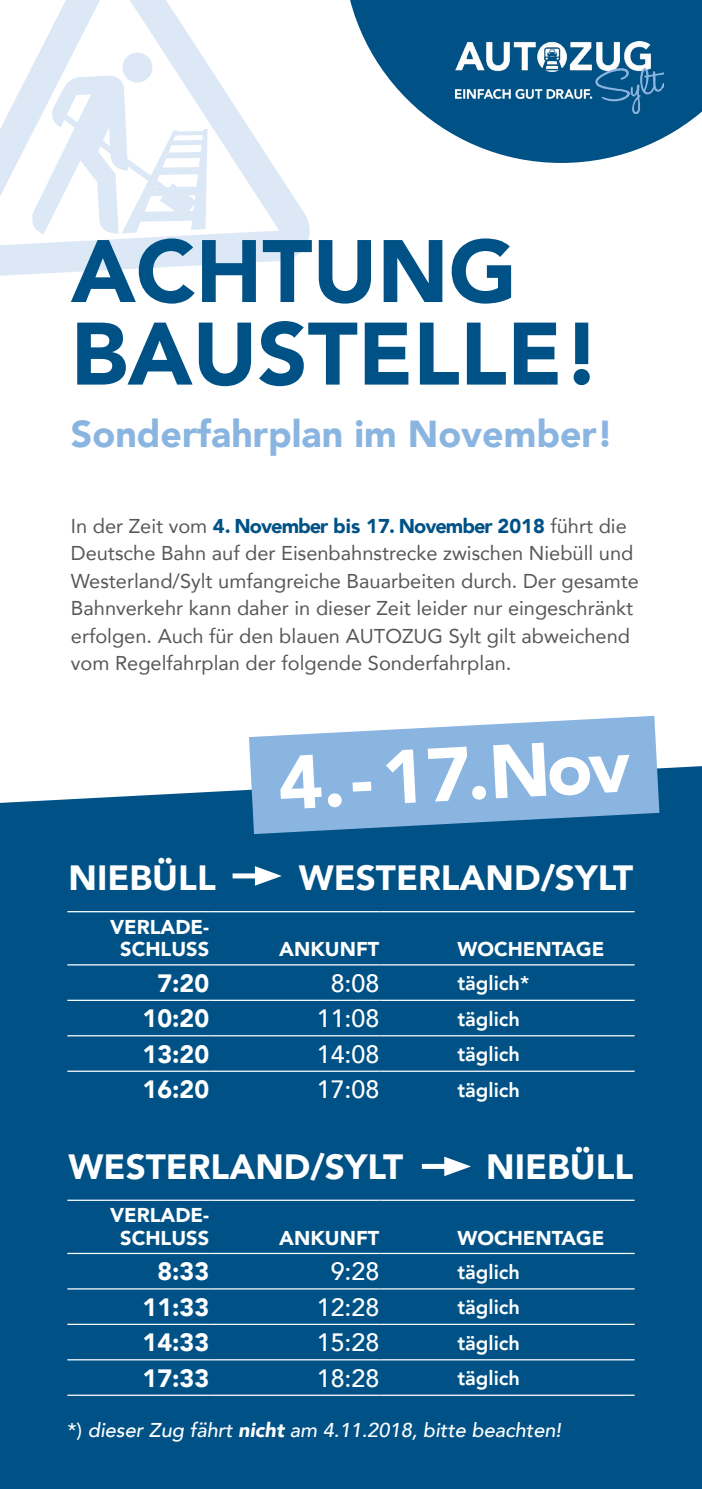
<style>
.page{position:relative;width:702px;height:1489px;background:#fff}
.page>*{position:absolute;margin:0;border:0;box-sizing:border-box;transform-origin:0 0}
.t1{font:900 87.5px/82.5px "Avenir";color:#005286}
.t2{font:900 75px "Avenir";color:#fff}
.t3{font:900 37.5px "Avenir";color:#8ab5e1}
.t4{font:900 35px "Avenir";color:#fff}
.t5{font:900 25px "Avenir";color:#fff}
.t6{font:500 25px "Avenir";color:#fff}
.t7{font:20px/27.5px "Avenir";color:#575756}
.t8{font:900 20px/22.5px "Avenir";color:#fff;text-align:center}
.t9{font:800 20px "Avenir";color:#fff}
.t10{font:italic 500 20px "Avenir";color:#fff}
.s1{font-weight:900;color:#005286}
.s2{font-style:normal}
.s3{font-weight:900}
</style>
<div class="page">
<div style="left:0;top:766px;width:702px;height:722px;background:#005286"></div>
<svg style="left:0;top:0;width:310px;height:276px"></svg>
<svg style="left:350px;top:0;width:352px;height:163px;fill:#005286"></svg>
<hr style="left:67px;top:911px;width:142px;height:1px;background:#fff">
<hr style="left:209px;top:911px;width:170px;height:1px;background:#fff">
<hr style="left:379px;top:911px;width:255px;height:1px;background:#fff">
<hr style="left:67px;top:964px;width:142px;height:1px;background:#fff">
<hr style="left:209px;top:964px;width:170px;height:1px;background:#fff">
<hr style="left:379px;top:964px;width:255px;height:1px;background:#fff">
<hr style="left:67px;top:999px;width:142px;height:1px;background:#fff">
<hr style="left:209px;top:999px;width:170px;height:1px;background:#fff">
<hr style="left:379px;top:999px;width:255px;height:1px;background:#fff">
<hr style="left:67px;top:1035px;width:142px;height:1px;background:#fff">
<hr style="left:209px;top:1035px;width:170px;height:1px;background:#fff">
<hr style="left:379px;top:1035px;width:255px;height:1px;background:#fff">
<hr style="left:67px;top:1070px;width:142px;height:1px;background:#fff">
<hr style="left:209px;top:1070px;width:170px;height:1px;background:#fff">
<hr style="left:379px;top:1070px;width:255px;height:1px;background:#fff">
<hr style="left:67px;top:1199px;width:142px;height:1px;background:#fff">
<hr style="left:209px;top:1199px;width:170px;height:1px;background:#fff">
<hr style="left:379px;top:1199px;width:255px;height:1px;background:#fff">
<hr style="left:67px;top:1252px;width:142px;height:1px;background:#fff">
<hr style="left:209px;top:1252px;width:170px;height:1px;background:#fff">
<hr style="left:379px;top:1252px;width:255px;height:1px;background:#fff">
<hr style="left:67px;top:1288px;width:142px;height:1px;background:#fff">
<hr style="left:209px;top:1288px;width:170px;height:1px;background:#fff">
<hr style="left:379px;top:1288px;width:255px;height:1px;background:#fff">
<hr style="left:67px;top:1323px;width:142px;height:1px;background:#fff">
<hr style="left:209px;top:1323px;width:170px;height:1px;background:#fff">
<hr style="left:379px;top:1323px;width:255px;height:1px;background:#fff">
<hr style="left:67px;top:1358px;width:142px;height:2px;background:#fff">
<hr style="left:209px;top:1358px;width:170px;height:2px;background:#fff">
<hr style="left:379px;top:1358px;width:255px;height:2px;background:#fff">
<hr style="left:67px;top:1394px;width:142px;height:1px;background:#fff">
<hr style="left:209px;top:1394px;width:170px;height:1px;background:#fff">
<hr style="left:379px;top:1394px;width:255px;height:1px;background:#fff">
<div style="left:422px;top:1163px;width:32px;height:5px;background:#fff"></div>
<svg style="left:444px;top:1156px;width:27px;height:20px"></svg>
<div style="left:232px;top:873px;width:32px;height:5px;background:#fff"></div>
<svg style="left:255px;top:866px;width:27px;height:19px"></svg>
<img style="left:455px;top:42px;width:208px;height:71px">
<svg style="left:249px;top:715px;width:410px;height:119px;background:#89b3db"></svg>
<h1 class="t1" style="left:71px;top:228px;width:531px">ACHTUNG<br>BAUSTELLE!</h1>
<h3 class="t3" style="left:71px;top:402px;width:544px">Sonderfahrplan im November!</h3>
<p class="t7" style="left:71px;top:511px;width:569px">In der Zeit vom <span class="s1">4. November bis 17. November 2018</span> führt die Deutsche Bahn auf der Eisenbahnstrecke zwischen Niebüll und Westerland/Sylt umfangreiche Bauarbeiten durch. Der gesamte Bahnverkehr kann daher in dieser Zeit leider nur eingeschränkt erfolgen. Auch für den blauen AUTOZUG Sylt gilt abweichend vom Regelfahrplan der folgende Sonderfahrplan.</p>
<h2 class="t2" style="left:275px;top:719px;width:354px;rotate:-3deg">4.-17.Nov</h2>
<h3 class="t4" style="left:69px;top:847px;width:149px">NIEBÜLL</h3>
<h3 class="t4" style="left:299px;top:847px;width:336px">WESTERLAND/SYLT</h3>
<p class="t8" style="left:110px;top:915px;width:100px">VERLADE-<br>SCHLUSS</p>
<p class="t8" style="left:279px;top:937px;width:102px">ANKUNFT</p>
<p class="t8" style="left:457px;top:937px;width:149px">WOCHENTAGE</p>
<p class="t5" style="left:157px;top:961px;width:53px">7:20</p>
<p class="t6" style="left:330px;top:961px;width:50px">8:08</p>
<p class="t9" style="left:457px;top:967px;width:73px">täglich*</p>
<p class="t5" style="left:142px;top:997px;width:68px">10:20</p>
<p class="t6" style="left:317px;top:996px;width:64px">11:08</p>
<p class="t9" style="left:457px;top:1003px;width:64px">täglich</p>
<p class="t5" style="left:142px;top:1032px;width:68px">13:20</p>
<p class="t6" style="left:317px;top:1032px;width:64px">14:08</p>
<p class="t9" style="left:457px;top:1038px;width:64px">täglich</p>
<p class="t5" style="left:142px;top:1067px;width:68px">16:20</p>
<p class="t6" style="left:317px;top:1067px;width:64px">17:08</p>
<p class="t9" style="left:457px;top:1074px;width:64px">täglich</p>
<h3 class="t4" style="left:69px;top:1136px;width:336px">WESTERLAND/SYLT</h3>
<h3 class="t4" style="left:486px;top:1136px;width:149px">NIEBÜLL</h3>
<p class="t8" style="left:110px;top:1203px;width:100px">VERLADE-<br>SCHLUSS</p>
<p class="t8" style="left:279px;top:1226px;width:102px">ANKUNFT</p>
<p class="t8" style="left:457px;top:1226px;width:149px">WOCHENTAGE</p>
<p class="t5" style="left:157px;top:1250px;width:53px">8:33</p>
<p class="t6" style="left:330px;top:1249px;width:50px">9:28</p>
<p class="t9" style="left:457px;top:1256px;width:64px">täglich</p>
<p class="t5" style="left:142px;top:1285px;width:68px">11:33</p>
<p class="t6" style="left:317px;top:1285px;width:64px">12:28</p>
<p class="t9" style="left:457px;top:1291px;width:64px">täglich</p>
<p class="t5" style="left:142px;top:1320px;width:68px">14:33</p>
<p class="t6" style="left:317px;top:1320px;width:64px">15:28</p>
<p class="t9" style="left:457px;top:1327px;width:64px">täglich</p>
<p class="t5" style="left:142px;top:1356px;width:68px">17:33</p>
<p class="t6" style="left:317px;top:1356px;width:64px">18:28</p>
<p class="t9" style="left:457px;top:1362px;width:64px">täglich</p>
<p class="t10" style="left:67px;top:1417px;width:495px"><span class="s2">*)</span> dieser Zug fährt <span class="s3">nicht</span> am 4.11.2018, bitte beachten!</p>
</div>
